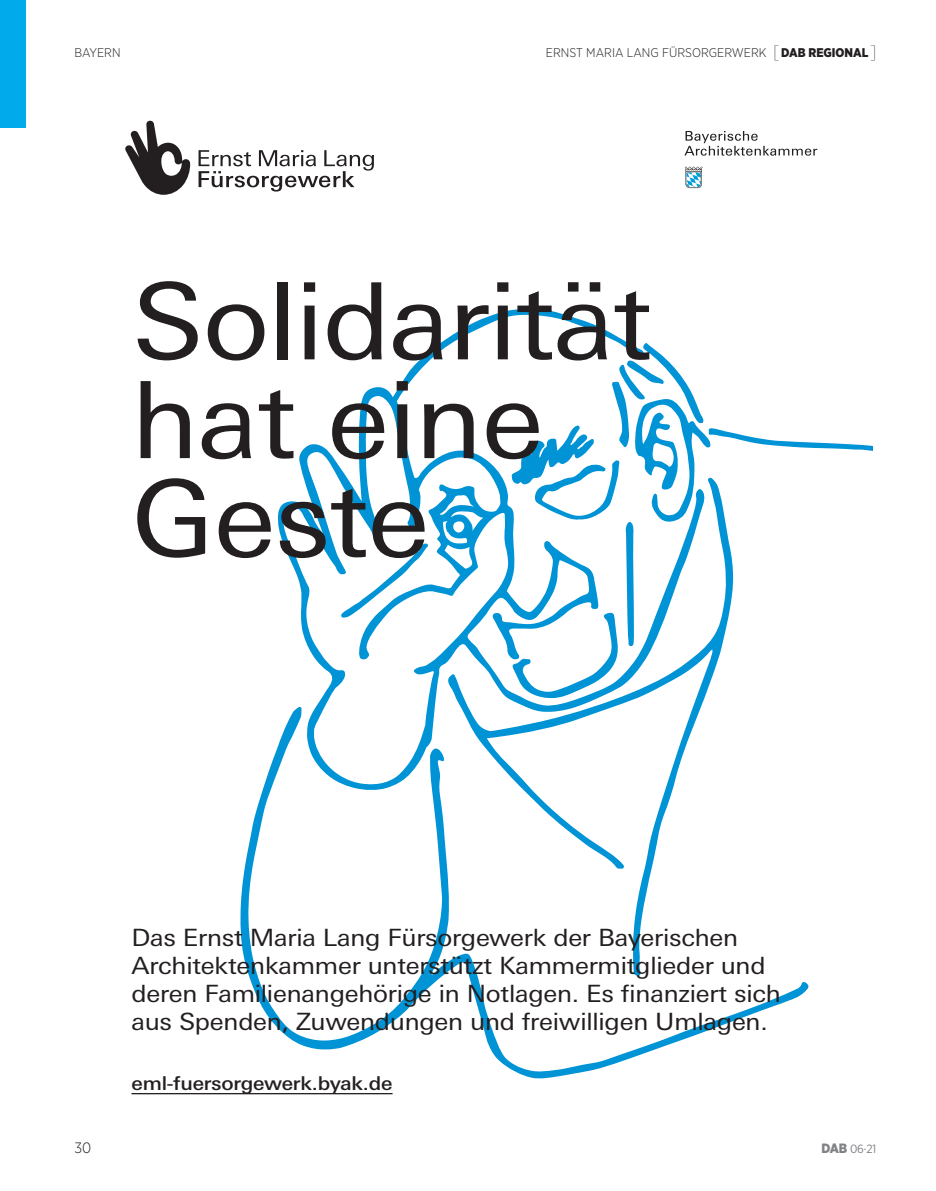
<style>
.page{position:relative;width:936px;height:1191px;background:#fff}
.page>*{position:absolute;margin:0;border:0;box-sizing:border-box;transform-origin:0 0}
.t1{font:106.5px/98.7px "Linotype Univers Basic";letter-spacing:-.01em;color:#231f20;scale:1.07 1}
.t2{font:23.85px/28.2px "Linotype Univers Basic";letter-spacing:-.01em;color:#231f20;scale:1.07 1}
.t3{font:500 19.05px "Linotype Univers Basic";letter-spacing:-.01em;color:#231f20;scale:1.07 1}
.t4{font:300 15px "Gotham Narrow";color:#231f20}
.t5{font:300 12.6px "Gotham Narrow";color:#231f20}
.t6{font:12px "Gotham Narrow";color:#808285}
.s1{font-weight:100;font-size:18px}
.s2{font-weight:900}
.s3{font-weight:900;font-size:13.5px}
</style>
<div class="page">
<svg style="left:240px;top:309px;width:632px;height:769px"></svg>
<svg style="left:125px;top:121px;width:65px;height:74px"></svg>
<svg style="left:198px;top:150px;width:176px;height:41px"></svg>
<svg style="left:684px;top:131px;width:133px;height:25px"></svg>
<svg style="left:684px;top:166px;width:18px;height:22px"></svg>
<hr style="left:131px;top:1093px;width:261px;height:1px;background:#231f20">
<div style="left:0;top:0;width:26px;height:128px;background:#00aaeb"></div>
<p class="t5" style="left:74px;top:48px;width:48px">BAYERN</p>
<p class="t5" style="left:546px;top:48px;width:332px">ERNST MARIA LANG FÜRSORGERWERK <span class="s1">[</span><span class="s2">DAB REGIONAL</span><span class="s1">]</span></p>
<h1 class="t1" style="left:131px;top:279px;width:488px">Solidarität hat eine<br>Geste</h1>
<p class="t2" style="left:131px;top:924px;width:608px">Das Ernst Maria Lang Fürsorgewerk der Bayerischen Architektenkammer unterstützt Kammermitglieder und deren Familienangehörige in Notlagen. Es finanziert sich aus Spenden, Zuwendungen und freiwilligen Umlagen.</p>
<p class="t3" style="left:131px;top:1075px;width:245px">eml-fuersorgewerk.byak.de</p>
<p class="t4" style="left:74px;top:1141px;width:18px">30</p>
<p class="t6" style="left:821px;top:1144px;width:57px"><span class="s3">DAB</span> 06·21</p>
</div>
